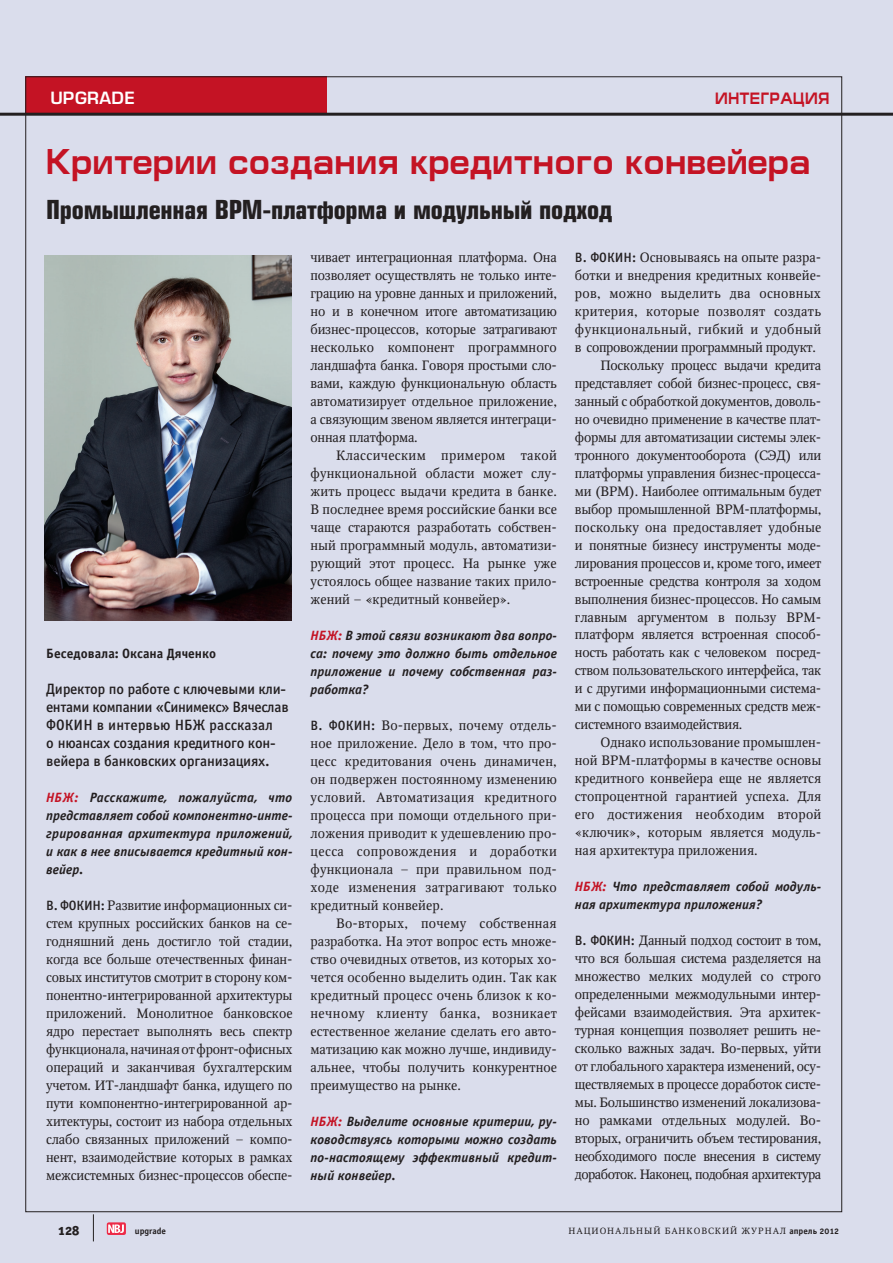
<style>
.page{position:relative;width:893px;height:1263px;background:#daddec}
.page>*{position:absolute;margin:0;border:0;box-sizing:border-box;transform-origin:0 0}
.t1{font:700 36px "Europe Ext";letter-spacing:.03em;color:#c41324;scale:.75 1}
.t2{font:700 25.5px "Europe Cond";letter-spacing:-.01em;color:#231f20}
.t3{font:700 16.5px "Europe Ext";letter-spacing:.04em;color:#c41324;scale:.75 1}
.t4{font:16.5px "Europe Demi";color:#fff}
.t5{font:15px/18px "Officina Sans Medium OSC";letter-spacing:-.015em;color:#231f20}
.t6{font:13.5px/18px "Octava OSC";letter-spacing:-.015em;color:#231f20;text-align:justify}
.t7{font:italic 13.5px/18px "Officina Sans Bold C";color:#231f20;text-align:justify}
.t8{font:13.5px "Octava OSC";letter-spacing:.02em;color:#231f20}
.t9{font:13.5px "Octava OSC";letter-spacing:.01em;color:#231f20}
.t10{font:13.5px "Octava OSC";letter-spacing:.005em;color:#231f20}
.t11{font:13.5px "Octava OSC";letter-spacing:.03em;color:#231f20}
.t12{font:13.5px "Officina Sans Bold OSC";color:#231f20}
.t13{font:13.5px "Officina Sans Extra Bold OSC";color:#231f20}
.t14{font:9px "Octava OSC";letter-spacing:.1em;color:#231f20}
.t15{font:9px "Officina Sans Bold OSC";color:#231f20}
.s1{color:#c41324}
.s2{font-family:"Officina Sans Medium C"}
.s3{font-family:"Officina Sans Bold OSC"}
</style>
<div class="page">
<div style="left:107px;top:1222px;width:19px;height:13px;background:#ed2a47;border-radius:2px"></div>
<svg style="left:108px;top:1224px;width:16px;height:9px"></svg>
<svg style="left:93px;top:1214px;width:1px;height:27px"></svg>
<div style="left:26px;top:77px;width:301px;height:36px;background:#c41324"></div>
<hr style="left:0;top:113px;width:893px;height:3px;background:#231f20">
<img style="left:45px;top:256px;width:246px;height:364px">
<p class="t4" style="left:51px;top:88px;width:86px">UPGRADE</p>
<p class="t3" style="left:715px;top:89px;width:154px">ИНТЕГРАЦИЯ</p>
<h1 class="t1" style="left:46px;top:142px;width:1020px">Критерии создания кредитного конвейера</h1>
<h2 class="t2" style="left:46px;top:193px;width:568px">Промышленная BPM-платформа и модульный подход</h2>
<p class="t12" style="left:46px;top:646px;width:171px">Беседовала: Оксана Дяченко</p>
<p class="t5" style="left:46px;top:680px;width:244px">Директор по работе с ключевыми кли&shy;ентами компании «Синимекс» Вячеслав ФОКИН в интервью НБЖ рассказал<br>о нюансах создания кредитного кон&shy;вейера в банковских организациях.</p>
<p class="t7" style="left:46px;top:788px;width:248px"><span class="s1">НБЖ:</span> Расскажите, пожалуйста, что представляет собой компонентно-инте&shy;грированная архитектура приложений, и как в нее вписывается кредитный кон&shy;вейер.</p>
<p class="t6" style="left:46px;top:896px;width:248px"><span class="s2">В. ФОКИН:</span> Развитие информационных си&shy;стем крупных российских банков на се&shy;годняшний день достигло той стадии, когда все больше отечественных финан&shy;совых институтов смотрит в сторону ком&shy;понентно-интегрированной архитектуры приложений. Монолитное банковское ядро перестает выполнять весь спектр функционала, начиная от фронт-офисных операций и заканчивая бухгалтерским учетом. ИT-ландшафт банка, идущего по пути компонентно-интегрированной ар&shy;хитектуры, состоит из набора отдельных слабо связанных приложений – компо&shy;нент, взаимодействие которых в рамках межсистемных бизнес-процессов обеспе-</p>
<p class="t6" style="left:311px;top:248px;width:248px">чивает интеграционная платформа. Она позволяет осуществлять не только инте&shy;грацию на уровне данных и приложений, но и в конечном итоге автоматизацию бизнес-процессов, которые затрагивают несколько компонент программного ландшафта банка. Говоря простыми сло&shy;вами, каждую функциональную область автоматизирует отдельное приложение, а связующим звеном является интеграци&shy;онная платформа.</p>
<p class="t6" style="left:311px;top:446px;width:248px;text-indent:26px">Классическим примером такой функциональной области может слу&shy;жить процесс выдачи кредита в банке.<br>В последнее время российские банки все чаще стараются разработать собствен&shy;ный программный модуль, автоматизи&shy;рующий этот процесс. На рынке уже устоялось общее название таких прило&shy;жений – «кредитный конвейер».</p>
<p class="t7" style="left:311px;top:626px;width:248px"><span class="s1">НБЖ:</span> В этой связи возникают два вопро&shy;са: почему это должно быть отдельное приложение и почему собственная раз&shy;работка?</p>
<p class="t6" style="left:311px;top:716px;width:248px"><span class="s2">В. ФОКИН:</span> Во-первых, почему отдель&shy;ное приложение. Дело в том, что про&shy;цесс кредитования очень динамичен, он подвержен постоянному изменению условий. Автоматизация кредитного процесса при помощи отдельного при&shy;ложения приводит к удешевлению про&shy;цесса сопровождения и доработки функционала – при правильном под&shy;ходе изменения затрагивают только кредитный конвейер.</p>
<p class="t6" style="left:311px;top:914px;width:248px;text-indent:26px">Во-вторых, почему собственная разработка. На этот вопрос есть множе&shy;ство очевидных ответов, из которых хо&shy;чется особенно выделить один. Так как кредитный процесс очень близок к ко&shy;нечному клиенту банка, возникает естественное желание сделать его авто&shy;матизацию как можно лучше, индивиду&shy;альнее, чтобы получить конкурентное преимущество на рынке.</p>
<p class="t7" style="left:311px;top:1112px;width:248px"><span class="s1">НБЖ:</span> Выделите основные критерии, ру&shy;ководствуясь которыми можно создать по-настоящему эффективный кредит&shy;ный конвейер.</p>
<p class="t6" style="left:575px;top:248px;width:248px"><span class="s2">В. ФОКИН:</span> Основываясь на опыте разра-</p>
<p class="t6" style="left:575px;top:266px;width:248px">ботки и внедрения кредитных конвейе-</p>
<p class="t8" style="left:575px;top:285px;width:248px">ров, можно выделить два основных</p>
<p class="t8" style="left:575px;top:303px;width:248px">критерия, которые позволят создать</p>
<p class="t11" style="left:575px;top:321px;width:248px">функциональный, гибкий и удобный</p>
<p class="t6" style="left:575px;top:338px;width:242px">в сопровождении программный продукт.</p>
<p class="t6" style="left:600px;top:356px;width:222px">Поскольку процесс выдачи кредита</p>
<p class="t6" style="left:575px;top:374px;width:248px">представляет собой бизнес-процесс, свя-</p>
<p class="t6" style="left:575px;top:392px;width:248px">занный с обработкой документов, доволь-</p>
<p class="t6" style="left:575px;top:410px;width:248px">но очевидно применение в качестве плат-</p>
<p class="t6" style="left:575px;top:428px;width:248px">формы для автоматизации системы элек-</p>
<p class="t6" style="left:575px;top:446px;width:248px">тронного документооборота (СЭД) или</p>
<p class="t6" style="left:575px;top:464px;width:248px">платформы управления бизнес-процесса-</p>
<p class="t6" style="left:575px;top:482px;width:248px">ми (BPM). Наиболее оптимальным будет</p>
<p class="t6" style="left:575px;top:500px;width:248px">выбор промышленной BPM-платформы,</p>
<p class="t9" style="left:575px;top:519px;width:248px">поскольку она предоставляет удобные</p>
<p class="t6" style="left:575px;top:536px;width:248px">и понятные бизнесу инструменты моде-</p>
<p class="t6" style="left:575px;top:554px;width:248px">лирования процессов и, кроме того, имеет</p>
<p class="t6" style="left:575px;top:572px;width:248px">встроенные средства контроля за ходом</p>
<p class="t6" style="left:575px;top:590px;width:248px">выполнения бизнес-процессов. Но самым</p>
<p class="t6" style="left:575px;top:608px;width:248px">главным аргументом в пользу BPM-</p>
<p class="t6" style="left:575px;top:626px;width:248px">платформ является встроенная способ-</p>
<p class="t6" style="left:575px;top:644px;width:248px">ность работать как с человеком посред-</p>
<p class="t6" style="left:575px;top:662px;width:248px">ством пользовательского интерфейса, так</p>
<p class="t6" style="left:575px;top:680px;width:248px">и с другими информационными система-</p>
<p class="t6" style="left:575px;top:698px;width:248px">ми с помощью современных средств меж-</p>
<p class="t6" style="left:575px;top:716px;width:169px">системного взаимодействия.</p>
<p class="t6" style="left:600px;top:734px;width:222px">Однако использование промышлен-</p>
<p class="t6" style="left:575px;top:752px;width:248px">ной BPM-платформы в качестве основы</p>
<p class="t6" style="left:575px;top:770px;width:248px">кредитного конвейера еще не является</p>
<p class="t10" style="left:575px;top:789px;width:248px">стопроцентной гарантией успеха. Для</p>
<p class="t8" style="left:575px;top:807px;width:248px">его достижения необходим второй</p>
<p class="t6" style="left:575px;top:824px;width:248px">«ключик», которым является модуль-</p>
<p class="t6" style="left:575px;top:842px;width:184px">ная архитектура приложения.</p>
<p class="t7" style="left:575px;top:878px;width:248px"><span class="s1">НБЖ:</span> Что представляет собой модуль&shy;ная архитектура приложения?</p>
<p class="t6" style="left:575px;top:932px;width:248px"><span class="s2">В. ФОКИН:</span> Данный подход состоит в том, что вся большая система разделяется на множество мелких модулей со строго определенными межмодульными интер&shy;фейсами взаимодействия. Эта архитек&shy;турная концепция позволяет решить не&shy;сколько важных задач. Во-первых, уйти от глобального характера изменений, осу&shy;ществляемых в процессе доработок систе&shy;мы. Большинство изменений локализова&shy;но рамками отдельных модулей. Во&shy;вторых, ограничить объем тестирования, необходимого после внесения в систему доработок. Наконец, подобная архитектура</p>
<p class="t13" style="left:58px;top:1222px;width:23px">128</p>
<p class="t15" style="left:135px;top:1226px;width:32px">upgrade</p>
<p class="t14" style="left:568px;top:1226px;width:272px">НАЦИОНАЛЬНЫЙ БАНКОВСКИЙ ЖУРНАЛ <span class="s3">апрель 2012</span></p>
</div>
